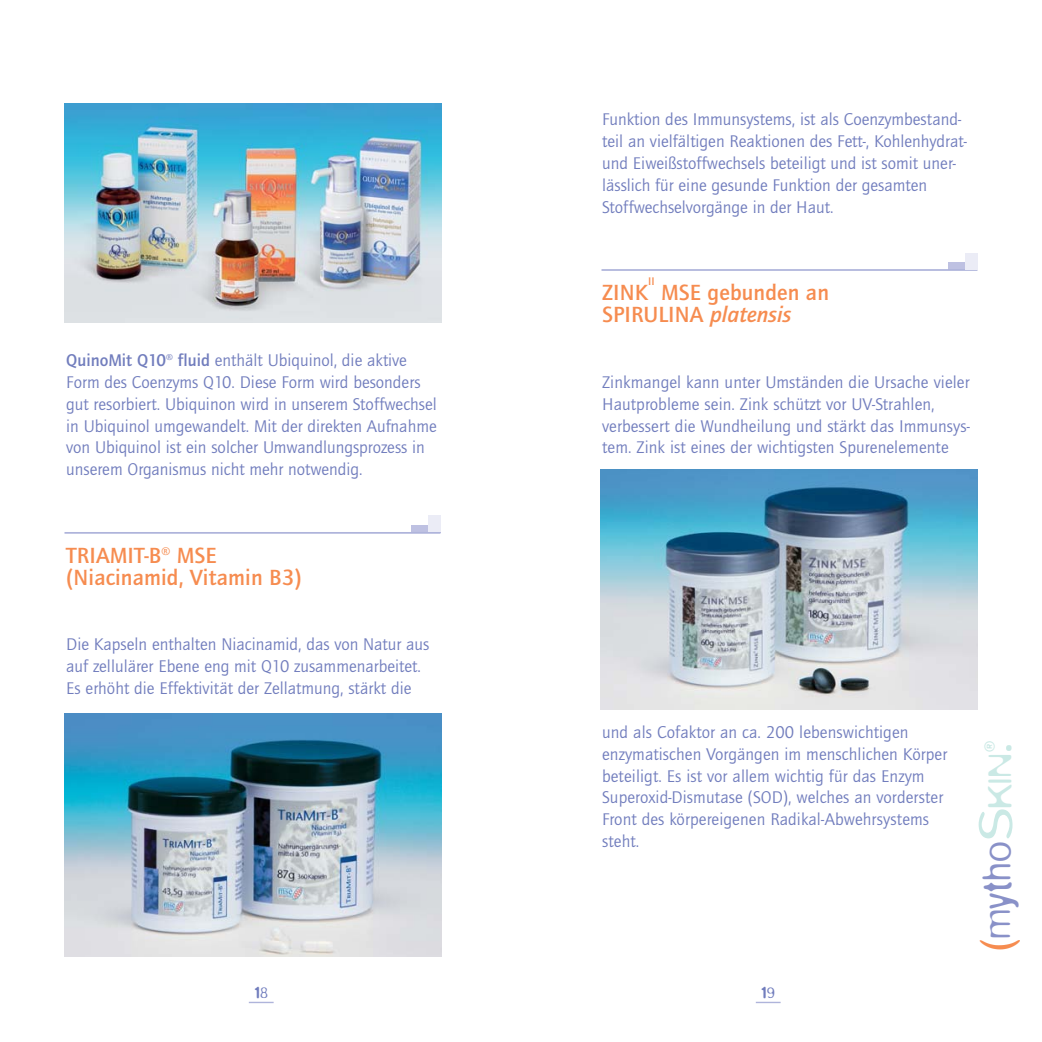
<style>
.page{position:relative;width:1042px;height:1042px;background:#fff}
.page>*{position:absolute;margin:0;border:0;box-sizing:border-box;transform-origin:0 0}
.t1{font:300 51.8px "Blur";color:#f68c50;scale:.85 1}
.t2{font:300 51.27px "Blur";color:#cae9e5;scale:1.11 1}
.t3{font:300 45.15px "Blur";letter-spacing:.015em;color:#8991c8;scale:.85 1}
.t4{font:700 22.75px/21.9px "Quay Itc T";letter-spacing:.005em;color:#f68c50}
.t5{font:17.5px/21.9px "Quay Itc T";color:#717dbd}
.t6{font:300 17.5px "Blur";color:#717dbd}
.t7{font:500 14.35px "Blur";color:#cae9e5}
.t8{font:700 11.38px "Quay Itc T";color:#f68c50}
.s1{font-weight:700}
.s2{font-style:italic}
.s3{font-size:51.27px;color:#cae9e5}
.s4{font-size:38.5px;color:#cae9e5}
</style>
<div class="page">
<svg style="left:756px;top:1002px;width:24px;height:1px"></svg>
<svg style="left:249px;top:1002px;width:25px;height:1px"></svg>
<img style="left:64px;top:103px;width:378px;height:219px">
<div style="left:411px;top:525px;width:29px;height:8px;background:#bec1e2"></div>
<hr style="left:64px;top:532px;width:376px;height:2px;background:#afb4db">
<div style="left:428px;top:516px;width:12px;height:16px;background:#ebecf6"></div>
<div style="left:948px;top:262px;width:29px;height:8px;background:#bec1e2"></div>
<hr style="left:601px;top:269px;width:376px;height:2px;background:#afb4db">
<div style="left:965px;top:253px;width:12px;height:16px;background:#ebecf6"></div>
<img style="left:600px;top:469px;width:377px;height:241px">
<img style="left:64px;top:713px;width:377px;height:243px">
<p class="t5" style="left:66px;top:350px;width:372px"><span class="s1">QuinoMit Q10</span><sup>®</sup> <span class="s1">fluid</span> enthält Ubiquinol, die aktive Form des Coenzyms Q10. Diese Form wird besonders gut resorbiert. Ubiquinon wird in unserem Stoffwechsel in Ubiquinol umgewandelt. Mit der direkten Aufnahme von Ubiquinol ist ein solcher Umwandlungsprozess in unserem Organismus nicht mehr notwendig.</p>
<p class="t5" style="left:602px;top:110px;width:366px">Funktion des Im mun systems, ist als Coenzym be stand - teil an vielfältigen Reaktion en des Fett-, Kohlenhydrat&shy;und Eiweißstoff wechsels beteiligt und ist somit uner&shy;lässlich für eine gesunde Funktion der gesamten Stoffwechsel vorgänge in der Haut.</p>
<p class="t8" style="left:648px;top:277px;width:8px">II</p>
<h3 class="t4" style="left:602px;top:284px;width:228px;text-indent:59px">MSE gebunden an<br>SPIRULINA <span class="s2">platensis</span></h3>
<h3 class="t4" style="left:602px;top:284px;width:47px">ZINK</h3>
<p class="t5" style="left:602px;top:372px;width:369px">Zinkmangel kann unter Umständen die Ursache vieler Hautprobleme sein. Zink schützt vor UV-Strahlen, verbessert die Wundheilung und stärkt das Immunsys&shy;tem. Zink ist eines der wichtigsten Spurenelemente</p>
<h3 class="t4" style="left:66px;top:546px;width:237px">TRIAMIT-B<sup>®</sup> MSE (Niacinamid, Vitamin B3)</h3>
<p class="t5" style="left:66px;top:635px;width:365px">Die Kapseln enthalten Niacinamid, das von Natur aus auf zellulärer Ebene eng mit Q10 zusammenarbeitet.<br>Es erhöht die Effektivität der Zellatmung, stärkt die</p>
<p class="t5" style="left:602px;top:722px;width:347px">und als Cofaktor an ca. 200 lebenswichtigen enzymatischen Vorgängen im menschlichen Körper beteiligt. Es ist vor allem wichtig für das Enzym Superoxid-Dismutase (SOD), welches an vorderster Front des körpereigenen Radikal-Abwehrsystems steht.</p>
<p class="t6" style="left:255px;top:987px;width:15px">18</p>
<p class="t6" style="left:761px;top:987px;width:15px">19</p>
<p class="t7" style="left:985px;top:751px;width:13px;rotate:-90deg">®</p>
<h2 class="t2" style="left:979px;top:753px;width:11px;rotate:-90deg">.</h2>
<h3 class="t3" style="left:982px;top:939px;width:221px;rotate:-90deg">mytho<span class="s3">S</span><span class="s4">KIN</span></h3>
<h1 class="t1" style="left:982px;top:951px;width:17px;rotate:-90deg">(</h1>
</div>
